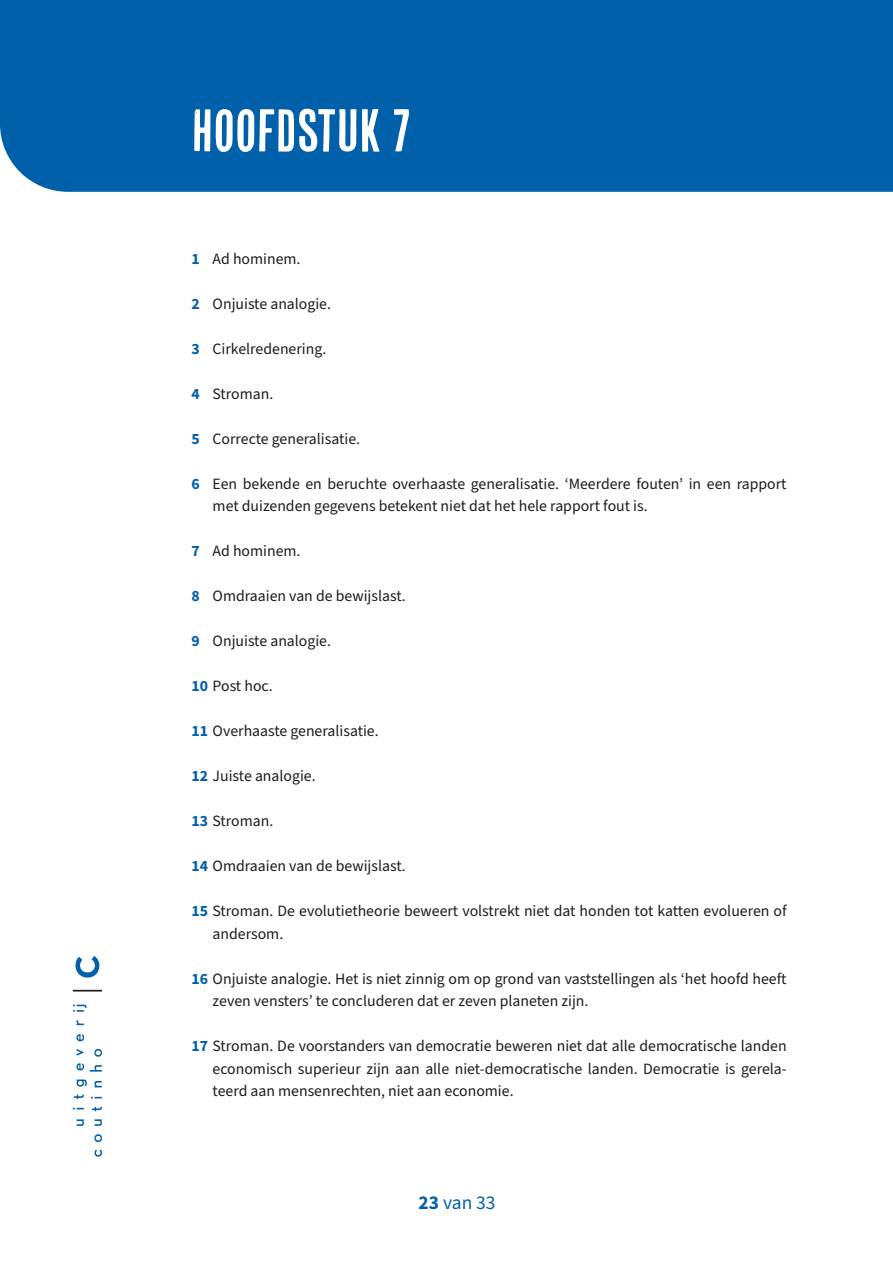
<style>
.page{position:relative;width:893px;height:1263px;background:#fff}
.page>*{position:absolute;margin:0;border:0;box-sizing:border-box;transform-origin:0 0}
.t1{font:60px "Cheap Pine Sans";color:#fff}
.t2{font:19.5px "Source Sans Pro";color:#0060aa}
.t3{font:15.75px/22.5px "Source Sans Pro";color:#1d1d1b}
.s1{font-weight:700;color:#0060aa}
.s2{font-weight:700}
</style>
<div class="page">
<svg style="left:77px;top:1119px;width:7px;height:7px"></svg>
<svg style="left:74px;top:1094px;width:10px;height:5px"></svg>
<svg style="left:77px;top:1079px;width:10px;height:7px"></svg>
<svg style="left:76px;top:1063px;width:8px;height:7px"></svg>
<svg style="left:77px;top:1049px;width:7px;height:7px"></svg>
<svg style="left:76px;top:1034px;width:8px;height:7px"></svg>
<svg style="left:77px;top:1020px;width:7px;height:5px"></svg>
<svg style="left:73px;top:1005px;width:14px;height:7px"></svg>
<svg style="left:95px;top:1149px;width:7px;height:8px"></svg>
<svg style="left:94px;top:1134px;width:8px;height:8px"></svg>
<svg style="left:95px;top:1119px;width:7px;height:7px"></svg>
<svg style="left:92px;top:1107px;width:10px;height:4px"></svg>
<svg style="left:94px;top:1081px;width:8px;height:6px"></svg>
<svg style="left:90px;top:1065px;width:12px;height:6px"></svg>
<svg style="left:94px;top:1049px;width:8px;height:8px"></svg>
<svg style="left:73px;top:990px;width:29px;height:1px"></svg>
<svg style="left:76px;top:956px;width:23px;height:21px"></svg>
<div style="left:0;top:0;width:893px;height:192px;background:#0060aa"></div>
<h1 class="t1" style="left:191px;top:98px;width:221px">HOOFDSTUK 7</h1>
<p class="t3" style="left:191px;top:248px;width:111px"><span class="s1">1</span> Ad hominem.</p>
<p class="t3" style="left:191px;top:293px;width:141px"><span class="s1">2</span> Onjuiste analogie.</p>
<p class="t3" style="left:191px;top:338px;width:136px"><span class="s1">3</span> Cirkelredenering.</p>
<p class="t3" style="left:191px;top:383px;width:84px"><span class="s1">4</span> Stroman.</p>
<p class="t3" style="left:191px;top:428px;width:170px"><span class="s1">5</span> Correcte generalisatie.</p>
<p class="t3" style="left:213px;top:473px;width:575px;text-indent:-21px"><span class="s1">6</span> Een bekende en beruchte overhaaste generalisatie. ‘Meerdere fouten’ in een rapport met duizenden gegevens betekent niet dat het hele rapport fout is.</p>
<p class="t3" style="left:191px;top:540px;width:111px"><span class="s1">7</span> Ad hominem.</p>
<p class="t3" style="left:191px;top:585px;width:216px"><span class="s1">8</span> Omdraaien van de bewijslast.</p>
<p class="t3" style="left:191px;top:630px;width:141px"><span class="s1">9</span> Onjuiste analogie.</p>
<p class="t3" style="left:191px;top:675px;width:83px"><span class="s1">10</span> Post hoc.</p>
<p class="t3" style="left:191px;top:720px;width:189px"><span class="s1">11</span> Overhaaste generalisatie.</p>
<p class="t3" style="left:191px;top:765px;width:126px"><span class="s1">12</span> Juiste analogie.</p>
<p class="t3" style="left:191px;top:810px;width:84px"><span class="s1">13</span> Stroman.</p>
<p class="t3" style="left:191px;top:855px;width:216px"><span class="s1">14</span> Omdraaien van de bewijslast.</p>
<p class="t3" style="left:213px;top:900px;width:576px;text-indent:-21px"><span class="s1">15</span> Stroman. De evolutietheorie beweert volstrekt niet dat honden tot katten evolueren of andersom.</p>
<p class="t3" style="left:213px;top:968px;width:575px;text-indent:-21px"><span class="s1">16</span> Onjuiste analogie. Het is niet zinnig om op grond van vaststellingen als ‘het hoofd heeft zeven vensters’ te concluderen dat er zeven planeten zijn.</p>
<p class="t3" style="left:213px;top:1035px;width:576px;text-align:justify;text-indent:-21px"><span class="s1">17</span> Stroman. De voorstanders van democratie beweren niet dat alle democratische landen economisch superieur zijn aan alle niet-democratische landen. Democratie is gerela&shy;teerd aan mensenrechten, niet aan economie.</p>
<p class="t2" style="left:419px;top:1189px;width:79px"><span class="s2">23</span> van 33</p>
</div>
